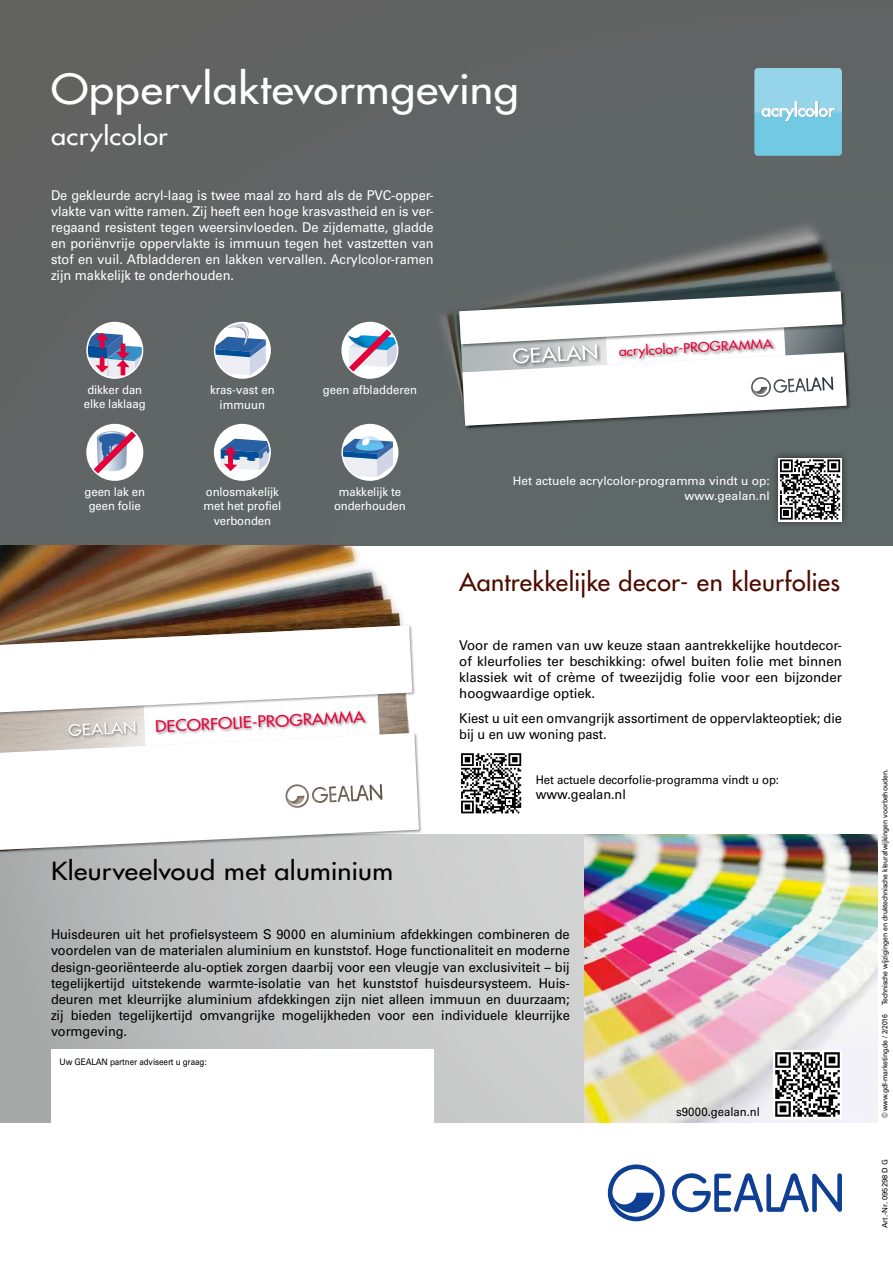
<style>
.page{position:relative;width:893px;height:1263px;background:#fff}
.page>*{position:absolute;margin:0;border:0;box-sizing:border-box;transform-origin:0 0}
.t1{font:40.5px "Futura LT";letter-spacing:.015em;color:#fff;scale:1.11 1}
.t2{font:24.3px "Futura LT";letter-spacing:.015em;color:#4e0c00}
.t3{font:24.3px "Futura LT";letter-spacing:.01em;color:#000;scale:1.11 1}
.t4{font:24.3px "Futura LT";letter-spacing:.015em;color:#fff;scale:1.11 1}
.t5{font:500 15.45px "Futura CE";color:#e40038;scale:1.11 1}
.t6{font:13.5px/16px "Univers LT";letter-spacing:-.005em;color:#000;text-align:justify;scale:.95 1}
.t7{font:13.5px/16px "Univers LT";letter-spacing:-.005em;color:#fff;text-align:justify;scale:.95 1}
.t8{font:13.5px/16px "Univers LT";letter-spacing:-.005em;color:#000;text-align:justify}
.t9{font:500 12.9px "Futura CE";color:#e40038;scale:1.11 1}
.t10{font:12px/14.4px "Univers LT";letter-spacing:-.01em;color:#fff;text-align:center;scale:.95 1}
.t11{font:12px "Univers LT";letter-spacing:-.005em;color:#000;scale:.95 1}
.t12{font:12px/15px "Univers LT";letter-spacing:-.01em;color:#fff;text-align:right}
.t13{font:9px "Univers LT";letter-spacing:-.01em;color:#000;scale:.9 1}
.t14{font:500 7.5px "Univers CE";letter-spacing:-.01em;color:#000;scale:.91 1}
.t15{font:500 7.5px "Univers CE";letter-spacing:-.01em;color:#000}
</style>
<div class="page">
<svg style="left:461px;top:753px;width:61px;height:61px"></svg>
<svg style="left:461px;top:753px;width:60px;height:60px"></svg>
<img style="left:584px;top:835px;width:293px;height:288px">
<div style="left:0;top:0;width:893px;height:545px;background:#606464"></div>
<div style="left:0;top:835px;width:584px;height:288px;background:linear-gradient(to right,#adaeae,#d5d6d6)"></div>
<svg style="left:608px;top:1164px;width:57px;height:57px"></svg>
<svg style="left:672px;top:1173px;width:170px;height:39px"></svg>
<div style="left:51px;top:1049px;width:383px;height:191px;background:#fff"></div>
<img style="left:0;top:545px;width:434px;height:322px">
<div style="left:0;top:624px;width:423px;height:229px;background:#000;opacity:.4"></div>
<svg style="left:0;top:625px;width:412px;height:107px"></svg>
<svg style="left:0;top:732px;width:419px;height:118px"></svg>
<img style="left:407px;top:189px;width:461px;height:260px">
<div style="left:458px;top:290px;width:393px;height:140px;background:#000;opacity:.5"></div>
<svg style="left:459px;top:291px;width:388px;height:135px"></svg>
<div style="left:771px;top:450px;width:78px;height:79px;background:#000;opacity:.5"></div>
<svg style="left:778px;top:458px;width:64px;height:63px"></svg>
<svg style="left:780px;top:459px;width:60px;height:61px"></svg>
<div style="left:87px;top:323px;width:55px;height:55px;background:#fff;border-radius:50%"></div>
<svg style="left:87px;top:333px;width:55px;height:45px;background:#9289ab"></svg>
<div style="left:86px;top:322px;width:57px;height:57px;border:2px solid #fff;border-radius:50%"></div>
<svg style="left:215px;top:322px;width:54px;height:55px"></svg>
<div style="left:214px;top:322px;width:57px;height:57px;border:2px solid #fff;border-radius:50%"></div>
<svg style="left:343px;top:323px;width:55px;height:55px"></svg>
<div style="left:341px;top:322px;width:57px;height:57px;border:2px solid #fff;border-radius:50%"></div>
<svg style="left:87px;top:425px;width:55px;height:55px"></svg>
<div style="left:86px;top:424px;width:57px;height:57px;border:2px solid #fff;border-radius:50%"></div>
<div style="left:215px;top:425px;width:55px;height:54px;background:#fff;border-radius:50%"></div>
<svg style="left:221px;top:439px;width:49px;height:32px;background:#8890b7"></svg>
<div style="left:214px;top:424px;width:57px;height:57px;border:2px solid #fff;border-radius:50%"></div>
<svg style="left:342px;top:425px;width:55px;height:54px"></svg>
<div style="left:341px;top:424px;width:57px;height:57px;border:2px solid #fff;border-radius:50%"></div>
<svg style="left:754px;top:68px;width:88px;height:88px;background:#8acfe5"></svg>
<img style="left:774px;top:1050px;width:68px;height:68px">
<h1 class="t1" style="left:51px;top:62px;width:423px">Oppervlaktevormgeving</h1>
<h2 class="t4" style="left:51px;top:120px;width:107px">acrylcolor</h2>
<p class="t7" style="left:51px;top:187px;width:404px">De gekleurde acryl-laag is twee maal zo hard als de PVC-opper&shy;vlakte van witte ramen. Zij heeft een hoge krasvastheid en is ver&shy;regaand resistent tegen weersinvloeden. De zijdematte, gladde en poriënvrije oppervlakte is immuun tegen het vastzetten van stof en vuil. Afbladderen en lakken vervallen. Acrylcolor-ramen zijn makkelijk te onderhouden.</p>
<p class="t10" style="left:84px;top:382px;width:66px;text-align:left">dikker dan elke laklaag</p>
<p class="t10" style="left:210px;top:382px;width:70px;line-height:15px">kras-vast en immuun</p>
<p class="t10" style="left:323px;top:382px;width:101px">geen afbladderen</p>
<p class="t9" style="left:618px;top:342px;width:140px;rotate:-3deg">acrylcolor-PROGRAMMA</p>
<p class="t10" style="left:85px;top:484px;width:65px">geen lak en geen folie</p>
<p class="t10" style="left:204px;top:484px;width:83px">onlosmakelijk met het profiel verbonden</p>
<p class="t10" style="left:334px;top:484px;width:77px">makkelijk te onderhouden</p>
<p class="t5" style="left:155px;top:716px;width:191px;rotate:-3deg">DECORFOLIE-PROGRAMMA</p>
<h2 class="t3" style="left:51px;top:855px;width:310px">Kleurveelvoud met aluminium</h2>
<p class="t12" style="left:513px;top:473px;width:258px">Het actuele acrylcolor-programma vindt u op: www.gealan.nl</p>
<h2 class="t2" style="left:459px;top:566px;width:382px">Aantrekkelijke decor- en kleurfolies</h2>
<p class="t8" style="left:459px;top:637px;width:384px">Voor de ramen van uw keuze staan aantrekkelijke houtdecor&shy;of kleurfolies ter beschikking: ofwel buiten folie met binnen klassiek wit of crème of tweezijdig folie voor een bijzonder hoogwaardige optiek.</p>
<p class="t6" style="left:459px;top:711px;width:404px">Kiest u uit een omvangrijk assortiment de oppervlakteoptiek; die bij u en uw woning past.</p>
<p class="t11" style="left:536px;top:773px;width:258px">Het actuele decorfolie-programma vindt u op:</p>
<p class="t6" style="left:536px;top:786px;width:96px">www.gealan.nl</p>
<p class="t6" style="left:51px;top:927px;width:548px">Huisdeuren uit het profielsysteem S 9000 en aluminium afdekkingen combineren de voordelen van de materialen aluminium en kunststof. Hoge functionaliteit en moderne design-georiënteerde alu-optiek zorgen daarbij voor een vleugje van exclusiviteit – bij tegelijkertijd uitstekende warmte-isolatie van het kunststof huisdeursysteem. Huis&shy;deuren met kleurrijke aluminium afdekkingen zijn niet alleen immuun en duurzaam; zij bieden tegelijkertijd omvangrijke mogelijkheden voor een individuele kleurrijke vormgeving.</p>
<p class="t13" style="left:60px;top:1056px;width:165px">Uw GEALAN partner adviseert u graag:</p>
<p class="t11" style="left:676px;top:1105px;width:90px">s9000.gealan.nl</p>
<p class="t14" style="left:880px;top:1118px;width:385px;rotate:-90deg">© www.gdl-marketing.de / 2/2016 Technische wijzigingen en druktechnische kleurafwijkingen voorbehouden.</p>
<p class="t15" style="left:880px;top:1228px;width:70px;rotate:-90deg">Art.-Nr. 095298 D G</p>
</div>
